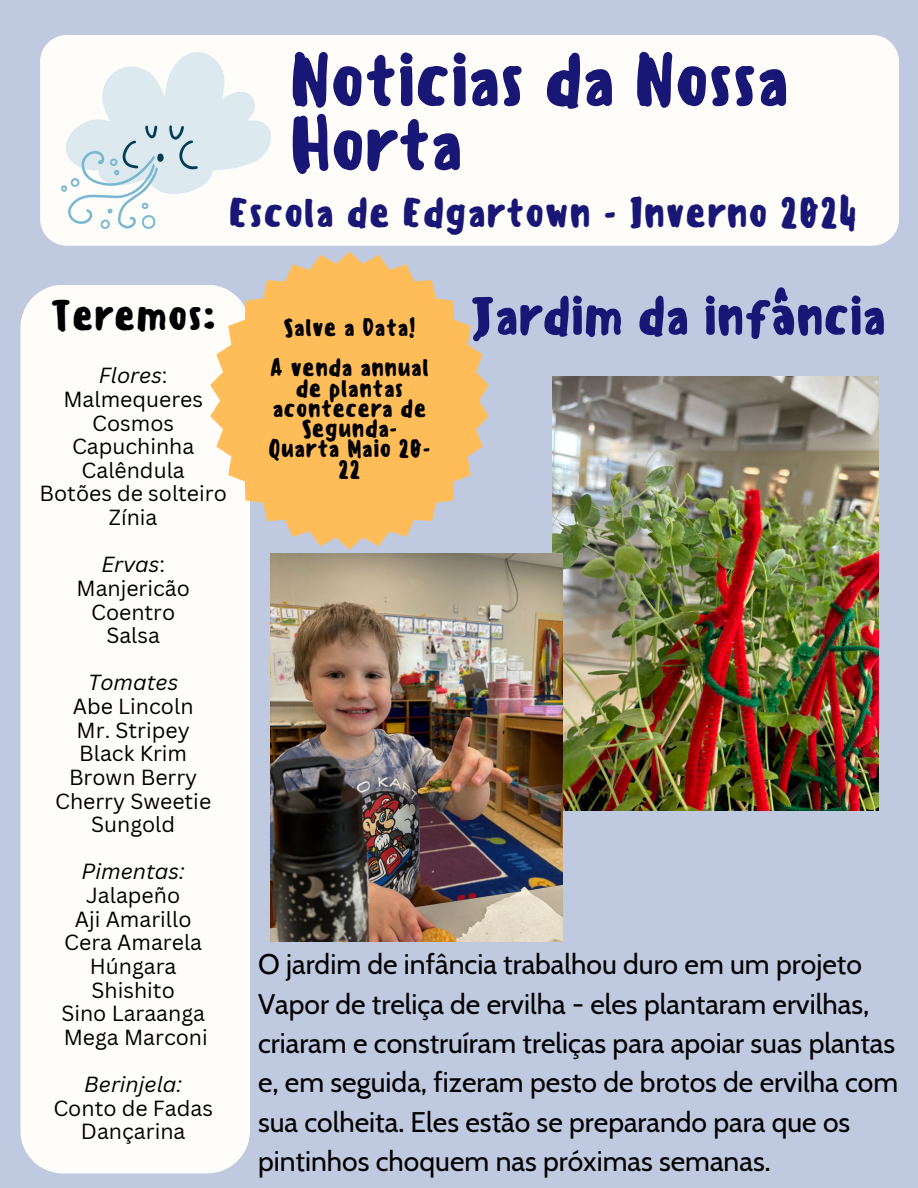
<style>
.page{position:relative;width:918px;height:1188px;background:#bfcae1}
.page>*{position:absolute;margin:0;border:0;box-sizing:border-box;transform-origin:0 0}
.t1{font:500 72.3px/64.2px "Sensei";letter-spacing:-.025em;color:#181775}
.t2{font:500 52.95px "Sensei";letter-spacing:-.025em;color:#181775}
.t3{font:500 41.4px "Sensei";color:#000}
.t4{font:500 40.2px "Sensei";color:#181775}
.t5{font:28.2px/39.3px "Cabin";color:#000}
.t6{font:500 24px/20.2px "Sensei";color:#000;text-align:center}
.t7{font:21.3px/23.7px "Canva Sans";color:#000;text-align:center}
.t8{font:italic 21.3px "Canva Sans";color:#000}
.s1{font-style:normal}
</style>
<div class="page">
<div style="left:40px;top:35px;width:859px;height:211px;background:#fffdfa;border-radius:27px"></div>
<div style="left:20px;top:285px;width:230px;height:888px;background:#fffdfa"></div>
<svg style="left:210px;top:252px;width:279px;height:298px;fill:#ffbd59"></svg>
<img style="left:552px;top:377px;width:327px;height:434px">
<img style="left:271px;top:553px;width:291px;height:389px">
<img style="left:61px;top:53px;width:209px;height:175px">
<h2 class="t1" style="left:289px;top:49px;width:502px">Noticias da Nossa<br>Horta</h2>
<p class="t4" style="left:229px;top:188px;width:630px">Escola de Edgartown - Inverno 2024</p>
<p class="t3" style="left:50px;top:291px;width:168px">Teremos:</p>
<p class="t8" style="left:99px;top:361px;width:70px">Flores<span class="s1">:</span></p>
<p class="t7" style="left:63px;top:387px;width:141px">Malmequeres</p>
<p class="t7" style="left:92px;top:410px;width:83px">Cosmos</p>
<p class="t7" style="left:72px;top:434px;width:124px">Capuchinha</p>
<p class="t7" style="left:82px;top:458px;width:105px">Calêndula</p>
<p class="t7" style="left:40px;top:481px;width:189px">Botões de solteiro</p>
<p class="t7" style="left:109px;top:505px;width:50px">Zínia</p>
<p class="t8" style="left:101px;top:550px;width:65px">Ervas<span class="s1">:</span></p>
<p class="t7" style="left:76px;top:576px;width:115px">Manjericão</p>
<p class="t7" style="left:91px;top:599px;width:86px">Coentro</p>
<p class="t7" style="left:106px;top:623px;width:55px">Salsa</p>
<p class="t8" style="left:88px;top:668px;width:92px">Tomates</p>
<p class="t7" style="left:73px;top:694px;width:122px">Abe Lincoln</p>
<p class="t7" style="left:77px;top:718px;width:115px">Mr. Stripey</p>
<p class="t7" style="left:79px;top:741px;width:109px">Black Krim</p>
<p class="t7" style="left:69px;top:765px;width:130px">Brown Berry</p>
<p class="t7" style="left:55px;top:788px;width:158px">Cherry Sweetie</p>
<p class="t7" style="left:91px;top:812px;width:86px">Sungold</p>
<p class="t8" style="left:82px;top:857px;width:105px">Pimentas:</p>
<p class="t7" style="left:86px;top:883px;width:95px">Jalapeño</p>
<p class="t7" style="left:75px;top:907px;width:118px">Aji Amarillo</p>
<p class="t7" style="left:64px;top:930px;width:139px">Cera Amarela<br>Húngara</p>
<p class="t7" style="left:92px;top:977px;width:85px">Shishito</p>
<p class="t7" style="left:61px;top:1001px;width:145px">Sino Laraanga</p>
<p class="t7" style="left:64px;top:1025px;width:146px">Mega Marconi</p>
<p class="t8" style="left:84px;top:1069px;width:100px">Berinjela:</p>
<p class="t7" style="left:53px;top:1096px;width:161px">Conto de Fadas</p>
<h4 class="t7" style="left:81px;top:1119px;width:106px">Dançarina</h4>
<h1 class="t6" style="left:283px;top:317px;width:134px">Salve a Data!</h1>
<p class="t6" style="left:268px;top:358px;width:164px">A venda annual de plantas acontecera de<br>Segunda-<br>Quarta Maio 20-<br>22</p>
<h3 class="t2" style="left:470px;top:285px;width:418px">Jardim da infância</h3>
<p class="t5" style="left:258px;top:945px;width:642px">O jardim de infância trabalhou duro em um projeto Vapor de treliça de ervilha - eles plantaram ervilhas, criaram e construíram treliças para apoiar suas plantas e, em seguida, fizeram pesto de brotos de ervilha com sua colheita. Eles estão se preparando para que os pintinhos choquem nas próximas semanas.</p>
</div>
